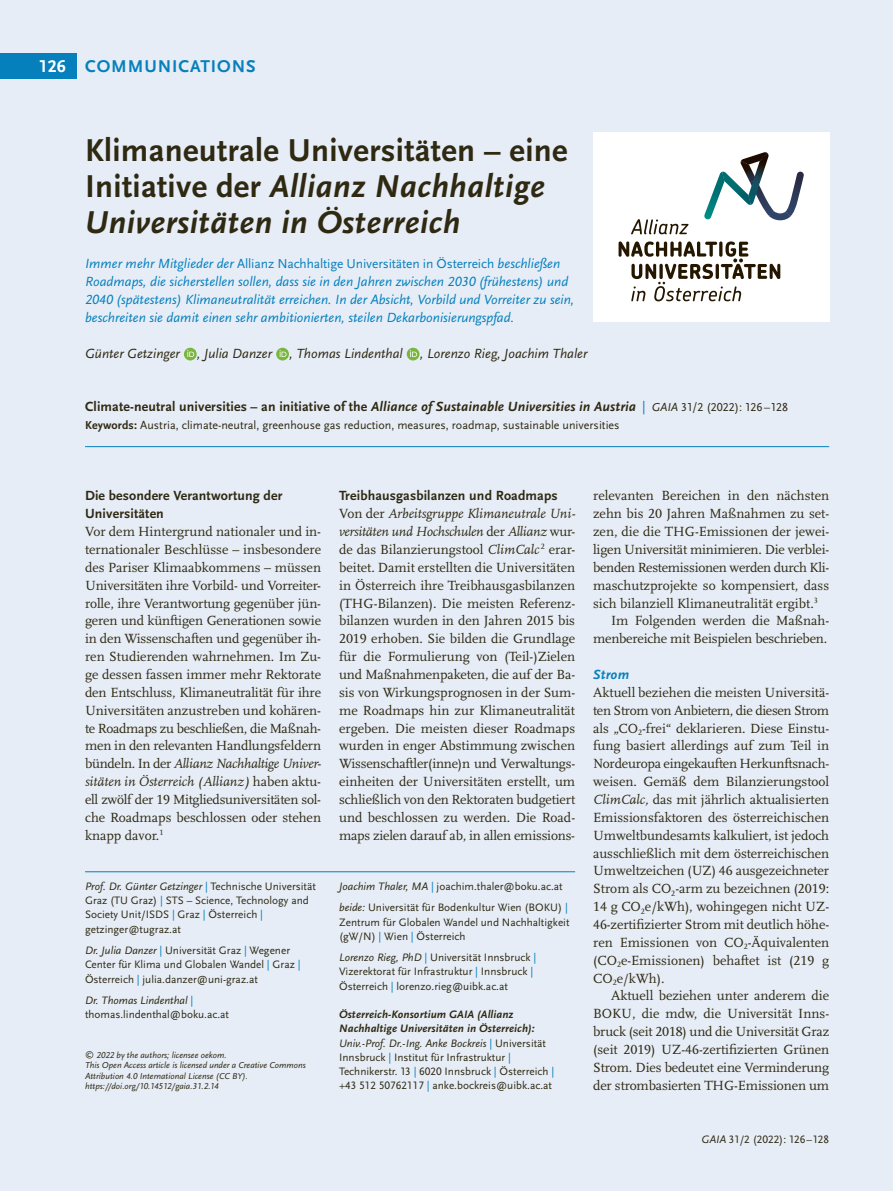
<style>
.page{position:relative;width:893px;height:1191px;background:#e6edf7}
.page>*{position:absolute;margin:0;border:0;box-sizing:border-box;transform-origin:0 0}
.Ü1_22_22{font:700 33px/35.7px "Scala Sans LF";letter-spacing:.01em;color:#2f2912}
.InfoÜ{font:700 17.85px "Scala Sans LF";letter-spacing:.05em;color:#0680bd}
.t1{font:700 17.85px "Scala Sans LF";color:#fff}
.Fließtext_oE{font:13.8px/17.9px "Scala LF";color:#2f2912;text-align:justify}
.Fließtext_mE{font:13.8px/17.9px "Scala LF";letter-spacing:-.01em;color:#2f2912;text-align:right}
.Vorspann{font:italic 13.8px/17.9px "Scala Sans LF";color:#0680bd}
.Abstract_Ü1{font:700 13.8px "Scala Sans LF";letter-spacing:.01em;color:#2f2912}
.Ü3_9_25_11_9{font:700 13.8px/17.9px "Scala Sans LF";letter-spacing:.01em;color:#2f2912}
.Autor_innen{font:italic 13.8px "Scala Sans LF";color:#2f2912}
.Ü4_9_25_11_9{font:italic 700 13.8px "Scala Sans LF";letter-spacing:.01em;color:#0680bd}
.Vorspann-2{font:13.5px "Scala Sans LF";letter-spacing:-.01em;color:#0680bd}
.Abstract_Ü1-2{font:12px "Scala Sans LF";color:#2f2912}
.Autor_innen-Adressen{font:11.25px/14.2px "Scala Sans LF";color:#2f2912}
.License{font:italic 9px/10.5px "Scala Sans LF";color:#2f2912}
.s1{font-style:italic}
.s2{font-style:italic;font-size:13.8px}
.s3{font-weight:400;color:#0680bd}
.s4{font-weight:400;font-style:italic;font-size:12px}
.s5{font-weight:400;font-size:12px}
.s6{font-weight:700}
.s7{color:#0680bd}
.s8{font-weight:700;font-style:italic}
</style>
<div class="page">
<div style="left:0;top:53px;width:77px;height:25px;background:#0680bd"></div>
<div style="left:593px;top:132px;width:236px;height:190px;background:#fff"></div>
<svg style="left:631px;top:219px;width:57px;height:15px"></svg>
<svg style="left:619px;top:241px;width:161px;height:60px"></svg>
<svg style="left:704px;top:152px;width:100px;height:68px"></svg>
<hr style="left:85px;top:446px;width:744px;height:1px;background:#0680bd">
<hr style="left:85px;top:871px;width:490px;height:1px;background:#0680bd">
<div style="left:184px;top:348px;width:13px;height:12px;background:#78b63d;border-radius:50%"></div>
<svg style="left:187px;top:350px;width:7px;height:7px"></svg>
<div style="left:407px;top:348px;width:12px;height:12px;background:#78b63d;border-radius:50%"></div>
<svg style="left:410px;top:350px;width:7px;height:7px"></svg>
<svg style="left:276px;top:348px;width:13px;height:12px"></svg>
<svg style="left:280px;top:350px;width:7px;height:7px"></svg>
<p class="t1" style="left:39px;top:56px;width:29px">126</p>
<h5 class="InfoÜ" style="left:85px;top:56px;width:172px">COMMUNICATIONS</h5>
<p class="Ü1_22_22" style="left:85px;top:133px;width:484px">Klimaneutrale Universitäten – eine<br>Initiative der <span class="s1">Allianz Nachhaltige<br>Universitäten in Österreich</span></p>
<p class="Vorspann-2" style="left:85px;top:256px;width:477px"><span class="s2">Immer mehr Mitglieder der</span> Allianz Nachhaltige Universitäten in Österreich <span class="s2">beschließen</span></p>
<p class="Vorspann" style="left:85px;top:273px;width:491px">Roadmaps, die sicherstellen sollen, dass sie in den Jahren zwischen 2030 (frühestens) und<br>2040 (spätestens) Klimaneutralität erreichen. In der Absicht, Vorbild und Vorreiter zu sein, beschreiten sie damit einen sehr ambitionierten, steilen Dekarbonisierungspfad.</p>
<p class="Autor_innen" style="left:85px;top:345px;width:96px">Günter Getzinger</p>
<p class="Autor_innen" style="left:197px;top:345px;width:76px">, Julia Danzer</p>
<p class="Autor_innen" style="left:290px;top:345px;width:299px">, Thomas Lindenthal , Lorenzo Rieg, Joachim Thaler</p>
<p class="Abstract_Ü1" style="left:85px;top:399px;width:705px">Climate-neutral universities – an initiative of the <span class="s1">Alliance of Sustainable Universities in Austria</span> <span class="s3">|</span> <span class="s4">GAIA</span> <span class="s5">31/2 (2022): 126–128</span></p>
<p class="Abstract_Ü1-2" style="left:85px;top:418px;width:536px"><span class="s6">Keywords:</span> Austria, climate-neutral, greenhouse gas reduction, measures, roadmap, sustainable universities</p>
<h3 class="Ü3_9_25_11_9" style="left:85px;top:487px;width:199px">Die besondere Verantwortung der<br>Universitäten</h3>
<p class="Fließtext_oE" style="left:85px;top:523px;width:238px">Vor dem Hintergrund nationaler und in&shy;ternationaler Beschlüsse – insbesondere des Pariser Klimaabkommens – müssen Universitäten ihre Vorbild- und Vorreiter&shy;rolle, ihre Verantwortung gegenüber jün&shy;geren und künftigen Generationen sowie in den Wissenschaften und gegenüber ih&shy;ren Studierenden wahrnehmen. Im Zu&shy;ge dessen fassen immer mehr Rektorate den Entschluss, Klimaneutralität für ihre Universitäten anzustreben und kohären&shy;te Roadmaps zu beschließen, die Maßnah&shy;men in den relevanten Handlungsfeldern bündeln. In der <span class="s1">Allianz Nachhaltige Univer&shy;sitäten in Österreich (Allianz)</span> haben aktu&shy;ell zwölf der 19 Mitgliedsuniversitäten sol&shy;che Roadmaps beschlossen oder stehen knapp davor.<sup>1</sup></p>
<p class="Autor_innen-Adressen" style="left:85px;top:879px;width:232px"><span class="s1">Prof. Dr. Günter Getzinger</span> <span class="s7">|</span> Technische Universität Graz (TU Graz) <span class="s7">|</span> STS – Science, Technology and Society Unit/ISDS <span class="s7">|</span> Graz <span class="s7">|</span> Österreich <span class="s7">| </span>getzinger@tugraz.at</p>
<p class="Autor_innen-Adressen" style="left:85px;top:943px;width:217px"><span class="s1">Dr. Julia Danzer</span> <span class="s7">|</span> Universität Graz <span class="s7">|</span> Wegener<br>Center für Klima und Globalen Wandel <span class="s7">|</span> Graz <span class="s7">|<br></span>Österreich <span class="s7">|</span> julia.danzer@uni-graz.at</p>
<p class="Autor_innen-Adressen" style="left:85px;top:993px;width:146px"><span class="s1">Dr. Thomas Lindenthal</span> <span class="s7">| </span>thomas.lindenthal@boku.ac.at</p>
<p class="License" style="left:85px;top:1049px;width:222px">© 2022 by the authors; licensee oekom.<br>This Open Access article is licensed under a Creative Commons<br>Attribution 4.0 International License (CC BY).</p>
<p class="License" style="left:85px;top:1081px;width:135px">https://doi.org/10.14512/gaia.31.2.14</p>
<h3 class="Ü3_9_25_11_9" style="left:339px;top:487px;width:220px">Treibhausgasbilanzen und Roadmaps</h3>
<p class="Fließtext_oE" style="left:339px;top:505px;width:238px">Von der <span class="s1">Arbeitsgruppe Klimaneutrale Uni&shy;versitäten und Hochschulen</span> der <span class="s1">Allianz</span> wur&shy;de das Bilanzierungstool <span class="s1">ClimCalc</span> <sup>2</sup> erar&shy;beitet. Damit erstellten die Universitäten in Österreich ihre Treibhausgasbilanzen (THG-Bilanzen). Die meisten Referenz&shy;bilanzen wurden in den Jahren 2015 bis 2019 erhoben. Sie bilden die Grundlage für die Formulierung von (Teil-)Zielen und Maßnahmenpaketen, die auf der Ba&shy;sis von Wirkungsprognosen in der Sum&shy;me Roadmaps hin zur Klimaneutralität ergeben. Die meisten dieser Roadmaps wurden in enger Abstimmung zwischen Wissenschaftler(inne)n und Verwaltungs&shy;einheiten der Universitäten erstellt, um schließlich von den Rektoraten budgetiert und beschlossen zu werden. Die Road&shy;maps zielen darauf ab, in allen emissions-</p>
<p class="Autor_innen-Adressen" style="left:339px;top:879px;width:225px"><span class="s1">Joachim Thaler, MA</span> <span class="s7">|</span> joachim.thaler@boku.ac.at</p>
<p class="Autor_innen-Adressen" style="left:339px;top:900px;width:232px"><span class="s1">beide:</span> Universität für Bodenkultur Wien (BOKU) <span class="s7">|<br></span>Zentrum für Globalen Wandel und Nachhaltigkeit (gW/N) <span class="s7">|</span> Wien <span class="s7">|</span> Österreich</p>
<p class="Autor_innen-Adressen" style="left:339px;top:950px;width:199px"><span class="s1">Lorenzo Rieg, PhD</span> <span class="s7">|</span> Universität Innsbruck <span class="s7">|<br></span>Vizerektorat für Infrastruktur <span class="s7">|</span> Innsbruck <span class="s7">|<br></span>Österreich <span class="s7">|</span> lorenzo.rieg@uibk.ac.at</p>
<p class="Autor_innen-Adressen" style="left:339px;top:1007px;width:217px"><span class="s8">Österreich-Konsortium GAIA (Allianz Nachhaltige Universitäten in Österreich):<br></span><span class="s1">Univ.-Prof. Dr.-Ing. Anke Bockreis</span> <span class="s7">|</span> Universität Innsbruck <span class="s7">|</span> Institut für Infrastruktur <span class="s7">| </span>Technikerstr. 13 <span class="s7">|</span> 6020 Innsbruck <span class="s7">|</span> Österreich <span class="s7">| </span>+43 512 50762117 <span class="s7">|</span> anke.bockreis@uibk.ac.at</p>
<p class="Fließtext_oE" style="left:593px;top:487px;width:238px">relevanten Bereichen in den nächsten zehn bis 20 Jahren Maßnahmen zu set&shy;zen, die die THG-Emissionen der jewei&shy;ligen Universität minimieren. Die verblei-</p>
<p class="Fließtext_oE" style="left:593px;top:558px;width:238px">benden Restemissionen werden durch Kli&shy;maschutzprojekte so kompensiert, dass sich bilanziell Klimaneutralität ergibt.<sup>3</sup></p>
<p class="Fließtext_mE" style="left:593px;top:612px;width:238px">Im Folgenden werden die Maßnah&shy;menbereiche mit Beispielen beschrieben.</p>
<h3 class="Ü4_9_25_11_9" style="left:593px;top:667px;width:37px">Strom</h3>
<p class="Fließtext_oE" style="left:593px;top:683px;width:238px">Aktuell beziehen die meisten Universitä&shy;ten Strom von Anbietern, die diesen Strom als „CO<sub>2</sub>-frei“ deklarieren. Diese Einstu&shy;fung basiert allerdings auf zum Teil in Nordeuropa eingekauften Herkunftsnach&shy;weisen. Gemäß dem Bilanzierungstool <span class="s1">ClimCalc,</span> das mit jährlich aktualisierten Emissionsfaktoren des österreichischen Umweltbundesamts kalkuliert, ist jedoch ausschließlich mit dem österreichischen Umweltzeichen (UZ) 46 ausgezeichneter Strom als CO<sub>2</sub>-arm zu bezeichnen (2019:<br>14 g CO<sub>2</sub>e/kWh), wohingegen nicht UZ-46-zertifizierter Strom mit deutlich höhe&shy;ren Emissionen von CO<sub>2</sub>-Äquivalenten (CO<sub>2</sub>e-Emissionen) behaftet ist (219 g CO<sub>2</sub>e/kWh).</p>
<p class="Fließtext_mE" style="left:593px;top:987px;width:238px;text-align:justify;text-indent:18px">Aktuell beziehen unter anderem die BOKU, die mdw, die Universität Inns&shy;bruck (seit 2018) und die Universität Graz (seit 2019) UZ-46-zertifizierten Grünen Strom. Dies bedeutet eine Verminderung der strombasierten THG-Emissionen um</p>
<p class="Autor_innen-Adressen" style="left:701px;top:1132px;width:129px"><span class="s1">GAIA</span> 31/2 (2022): 126–128</p>
</div>
